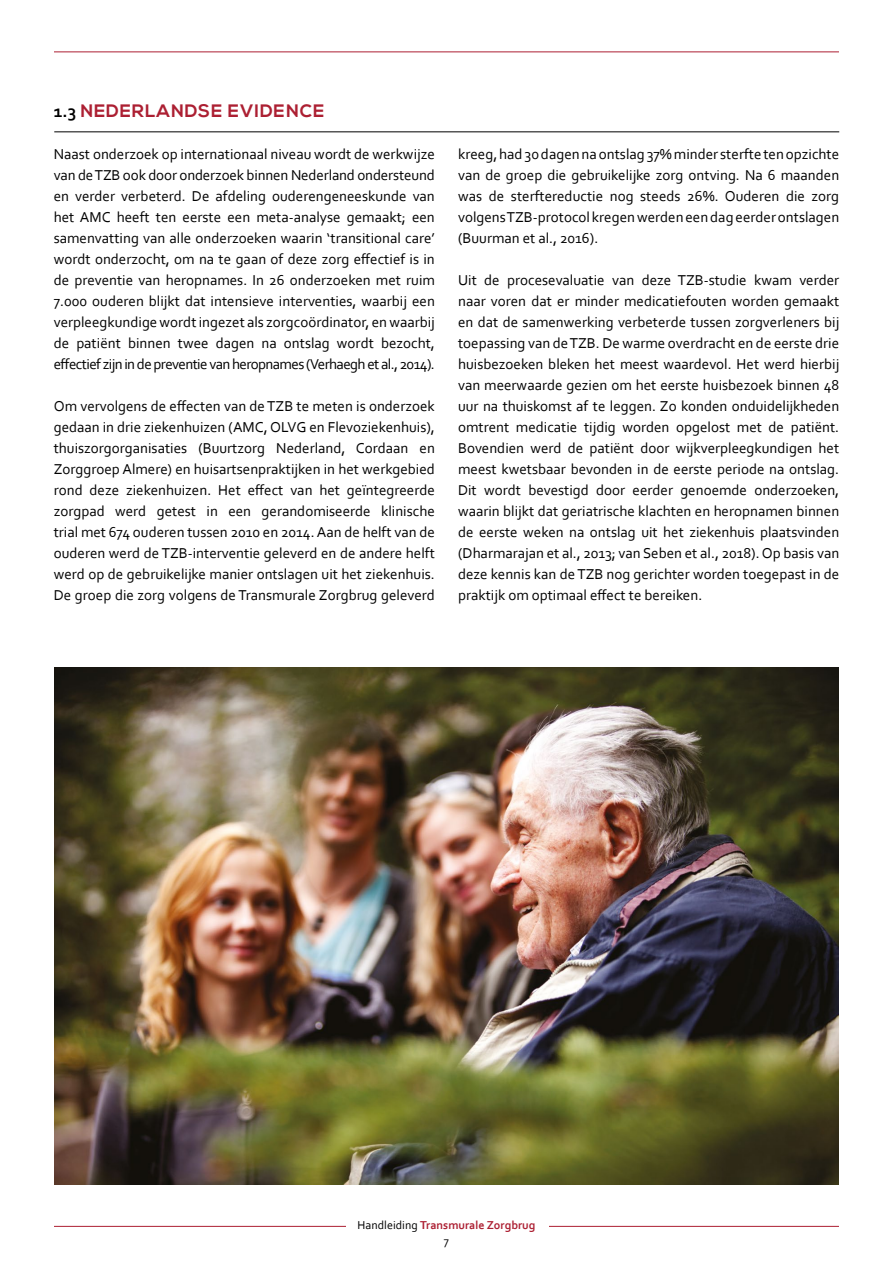
<style>
.page{position:relative;width:893px;height:1263px;background:#fff}
.page>*{position:absolute;margin:0;border:0;box-sizing:border-box;transform-origin:0 0}
.t1{font:700 18px "Nexa";letter-spacing:.05em;color:#ac1f32}
.t2{font:15px/21px "Corbel";color:#000;text-align:justify}
.t3{font:700 12px/16.5px "Corbel";color:#ac1f32;text-align:center}
.s1{font-family:"Corbel";color:#000}
.s2{font-weight:400;color:#000}
</style>
<div class="page">
<hr style="left:54px;top:51px;width:785px;height:1px;background:#ac1f32">
<hr style="left:54px;top:1226px;width:785px;height:1px;background:#ac1f32">
<div style="left:346px;top:1218px;width:203px;height:23px;background:#fff"></div>
<img style="left:54px;top:668px;width:785px;height:516px">
<hr style="left:54px;top:131px;width:785px;height:1px;background:#000">
<p class="t1" style="left:54px;top:100px;width:272px"><span class="s1">1.3</span> NEDERLANDSE EVIDENCE</p>
<p class="t2" style="left:54px;top:143px;width:383px">Naast onderzoek op internationaal niveau wordt de werkwijze van de TZB ook door onderzoek binnen Nederland ondersteund en verder verbeterd. De afdeling ouderengeneeskunde van het AMC heeft ten eerste een meta-analyse gemaakt; een samenvatting van alle onderzoeken waarin ‘transitional care’ wordt onderzocht, om na te gaan of deze zorg effectief is in de preventie van heropnames. In 26 onderzoeken met ruim 7.000 ouderen blijkt dat intensieve interventies, waarbij een verpleegkundige wordt ingezet als zorgcoördinator, en waarbij de patiënt binnen twee dagen na ontslag wordt bezocht, effectief zijn in de preventie van heropnames (Verhaegh et al., 2014).</p>
<p class="t2" style="left:54px;top:395px;width:383px">Om vervolgens de effecten van de TZB te meten is onderzoek gedaan in drie ziekenhuizen (AMC, OLVG en Flevoziekenhuis), thuiszorgorganisaties (Buurtzorg Nederland, Cordaan en Zorggroep Almere) en huisartsenpraktijken in het werkgebied rond deze ziekenhuizen. Het effect van het geïntegreerde zorgpad werd getest in een gerandomiseerde klinische trial met 674 ouderen tussen 2010 en 2014. Aan de helft van de ouderen werd de TZB-interventie geleverd en de andere helft werd op de gebruikelijke manier ontslagen uit het ziekenhuis.<br>De groep die zorg volgens de Transmurale Zorgbrug geleverd</p>
<p class="t2" style="left:458px;top:143px;width:383px">kreeg, had 30 dagen na ontslag 37% minder sterfte ten opzichte van de groep die gebruikelijke zorg ontving. Na 6 maanden was de sterftereductie nog steeds 26%. Ouderen die zorg volgens TZB-protocol kregen werden een dag eerder ontslagen (Buurman et al., 2016).</p>
<p class="t2" style="left:458px;top:269px;width:383px">Uit de procesevaluatie van deze TZB-studie kwam verder naar voren dat er minder medicatiefouten worden gemaakt en dat de samenwerking verbeterde tussen zorgverleners bij toepassing van de TZB. De warme overdracht en de eerste drie huisbezoeken bleken het meest waardevol. Het werd hierbij van meerwaarde gezien om het eerste huisbezoek binnen 48 uur na thuiskomst af te leggen. Zo konden onduidelijkheden omtrent medicatie tijdig worden opgelost met de patiënt.<br>Bovendien werd de patiënt door wijkverpleegkundigen het meest kwetsbaar bevonden in de eerste periode na ontslag.<br>Dit wordt bevestigd door eerder genoemde onderzoeken, waarin blijkt dat geriatrische klachten en heropnamen binnen de eerste weken na ontslag uit het ziekenhuis plaatsvinden (Dharmarajan et al., 2013; van Seben et al., 2018).Op basis van deze kennis kan de TZB nog gerichter worden toegepast in de praktijk om optimaal effect te bereiken.</p>
<p class="t3" style="left:358px;top:1216px;width:179px"><span class="s2">Handleiding</span> Transmurale Zorgbrug<br><span class="s2">7</span></p>
</div>
